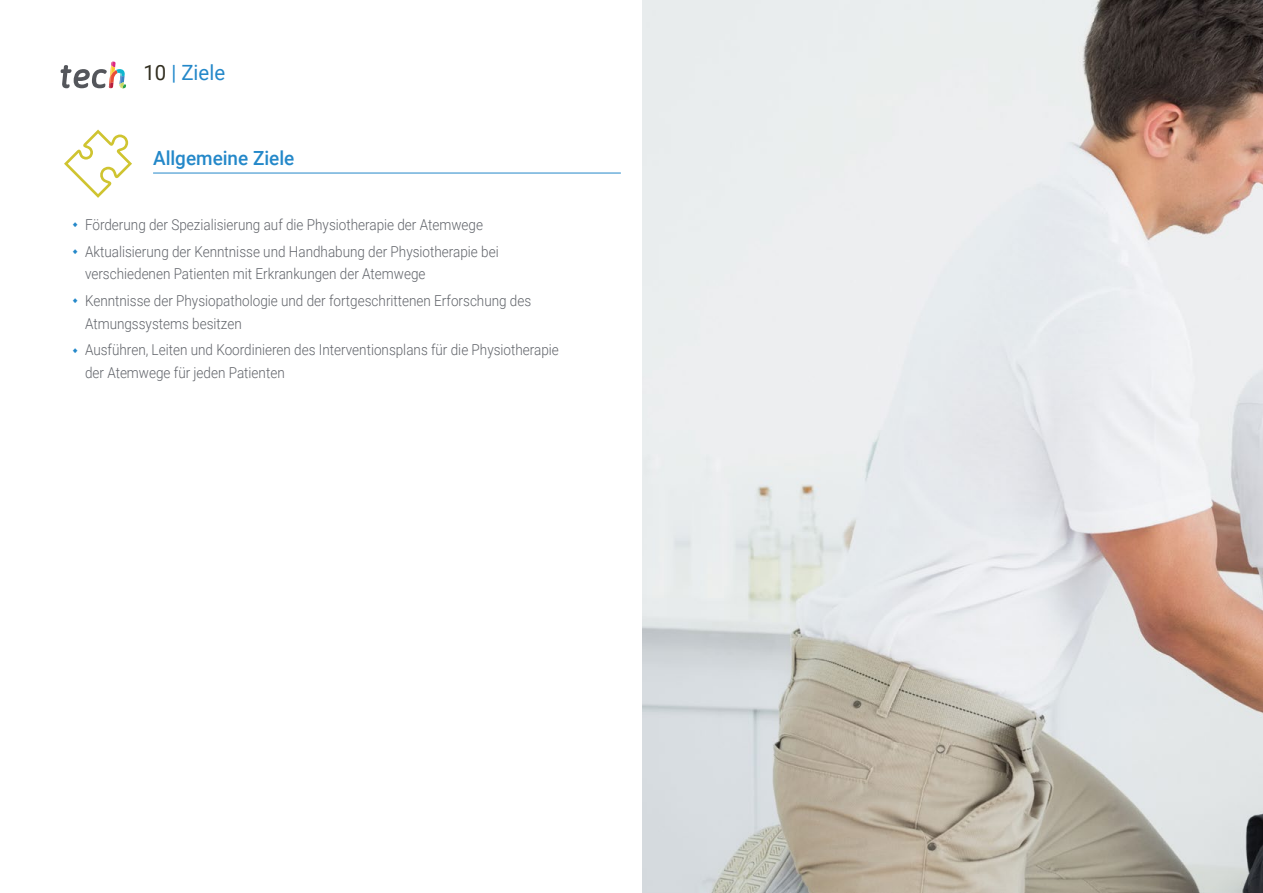
<style>
.page{position:relative;width:1263px;height:893px;background:#fff}
.page>*{position:absolute;margin:0;border:0;box-sizing:border-box;transform-origin:0 0}
.t1{font:21px "Roboto";color:#2488c9}
.t2{font:500 19.5px "Roboto";color:#2488c9}
.t3{font:300 15px/26.7px "Roboto";color:#61646a;scale:.9 1}
.s1{color:#312e20}
.s2{color:#2289cb}
</style>
<div class="page">
<hr style="left:153px;top:173px;width:468px;height:1px;background:#2488c9">
<svg style="left:64px;top:130px;width:68px;height:68px"></svg>
<img style="left:642px;top:0;width:621px;height:893px">
<svg style="left:61px;top:62px;width:65px;height:27px"></svg>
<h1 class="t1" style="left:144px;top:57px;width:83px"><span class="s1">10</span> <span class="s2">|</span> Ziele</h1>
<h2 class="t2" style="left:153px;top:144px;width:143px">Allgemeine Ziele</h2>
<p class="t3" style="left:85px;top:211px;width:461px">Förderung der Spezialisierung auf die Physiotherapie der Atemwege<br>Aktualisierung der Kenntnisse und Handhabung der Physiotherapie bei</p>
<p class="t3" style="left:85px;top:260px;width:497px">verschiedenen Patienten mit Erkrankungen der Atemwege<br>Kenntnisse der Physiopathologie und der fortgeschrittenen Erforschung des</p>
<p class="t3" style="left:85px;top:309px;width:528px">Atmungssystems besitzen<br>Ausführen, Leiten und Koordinieren des Interventionsplans für die Physiotherapie</p>
<p class="t3" style="left:85px;top:359px;width:223px">der Atemwege für jeden Patienten</p>
</div>
